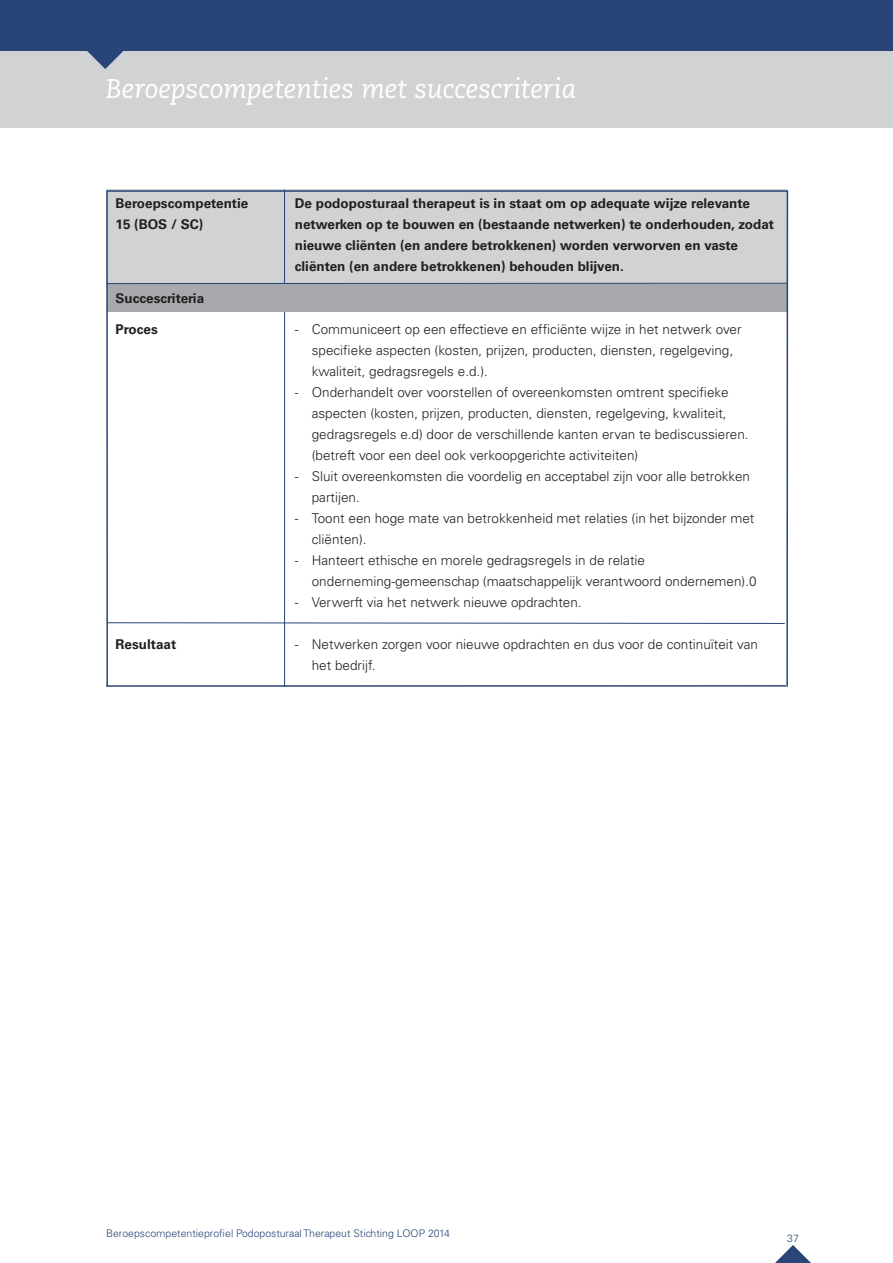
<style>
.page{position:relative;width:893px;height:1263px;background:#fff}
.page>*{position:absolute;margin:0;border:0;box-sizing:border-box;transform-origin:0 0}
.t1{font:italic 27px "Caecilia";color:#fff}
.t2{font:300 13.5px/21px "Univers";color:#231f20}
.t3{font:700 13.5px/21px "Univers";color:#231f20}
.t4{font:300 10.5px "Univers";color:#294578}
</style>
<div class="page">
<svg style="left:775px;top:1245px;width:36px;height:18px"></svg>
<div style="left:0;top:51px;width:893px;height:77px;background:#d1d2d4"></div>
<div style="left:0;top:0;width:893px;height:51px;background:#294578"></div>
<svg style="left:87px;top:51px;width:36px;height:18px"></svg>
<div style="left:107px;top:189px;width:680px;height:97px;background:#d1d2d4"></div>
<hr style="left:284px;top:189px;width:1px;height:498px;background:#294578">
<svg style="left:109px;top:622px;width:676px;height:2px"></svg>
<div style="left:107px;top:284px;width:680px;height:28px;background:#a8a9ad"></div>
<hr style="left:107px;top:283px;width:680px;height:1px;background:#294578">
<div style="left:106px;top:190px;width:682px;height:497px;border:2px solid #294578"></div>
<h1 class="t1" style="left:106px;top:74px;width:472px">Beroepscompetenties met succescriteria</h1>
<p class="t3" style="left:115px;top:193px;width:134px">Beroepscompetentie<br>15 (BOS / SC)</p>
<p class="t3" style="left:115px;top:288px;width:90px">Succescriteria</p>
<p class="t3" style="left:115px;top:319px;width:44px">Proces</p>
<p class="t3" style="left:115px;top:634px;width:62px">Resultaat</p>
<p class="t3" style="left:295px;top:193px;width:481px">De podoposturaal therapeut is in staat om op adequate wijze relevante netwerken op te bouwen en (bestaande netwerken) te onderhouden, zodat nieuwe cliënten (en andere betrokkenen) worden verworven en vaste cliënten (en andere betrokkenen) behouden blijven.</p>
<p class="t2" style="left:312px;top:318px;width:431px;text-indent:-17px">- Communiceert op een effectieve en efficiënte wijze in het netwerk over specifieke aspecten (kosten, prijzen, producten, diensten, regelgeving, kwaliteit, gedragsregels e.d.).</p>
<p class="t2" style="left:312px;top:381px;width:438px;text-indent:-17px">- Onderhandelt over voorstellen of overeenkomsten omtrent specifieke aspecten (kosten, prijzen, producten, diensten, regelgeving, kwaliteit, gedragsregels e.d) door de verschillende kanten ervan te bediscussieren. (betreft voor een deel ook verkoopgerichte activiteiten)</p>
<p class="t2" style="left:312px;top:465px;width:440px;text-indent:-17px">- Sluit overeenkomsten die voordelig en acceptabel zijn voor alle betrokken partijen.</p>
<p class="t2" style="left:312px;top:507px;width:444px;text-indent:-17px">- Toont een hoge mate van betrokkenheid met relaties (in het bijzonder met cliënten).</p>
<p class="t2" style="left:312px;top:549px;width:446px;text-indent:-17px">- Hanteert ethische en morele gedragsregels in de relatie onderneming-gemeenschap (maatschappelijk verantwoord ondernemen).0</p>
<p class="t2" style="left:295px;top:592px;width:288px">- Verwerft via het netwerk nieuwe opdrachten.</p>
<p class="t2" style="left:312px;top:634px;width:448px;text-indent:-17px">- Netwerken zorgen voor nieuwe opdrachten en dus voor de continuïteit van het bedrijf.</p>
<p class="t4" style="left:106px;top:1227px;width:345px">Beroepscompetentieprofiel Podoposturaal Therapeut Stichting LOOP 2014</p>
<p class="t4" style="left:787px;top:1231px;width:13px">37</p>
</div>
